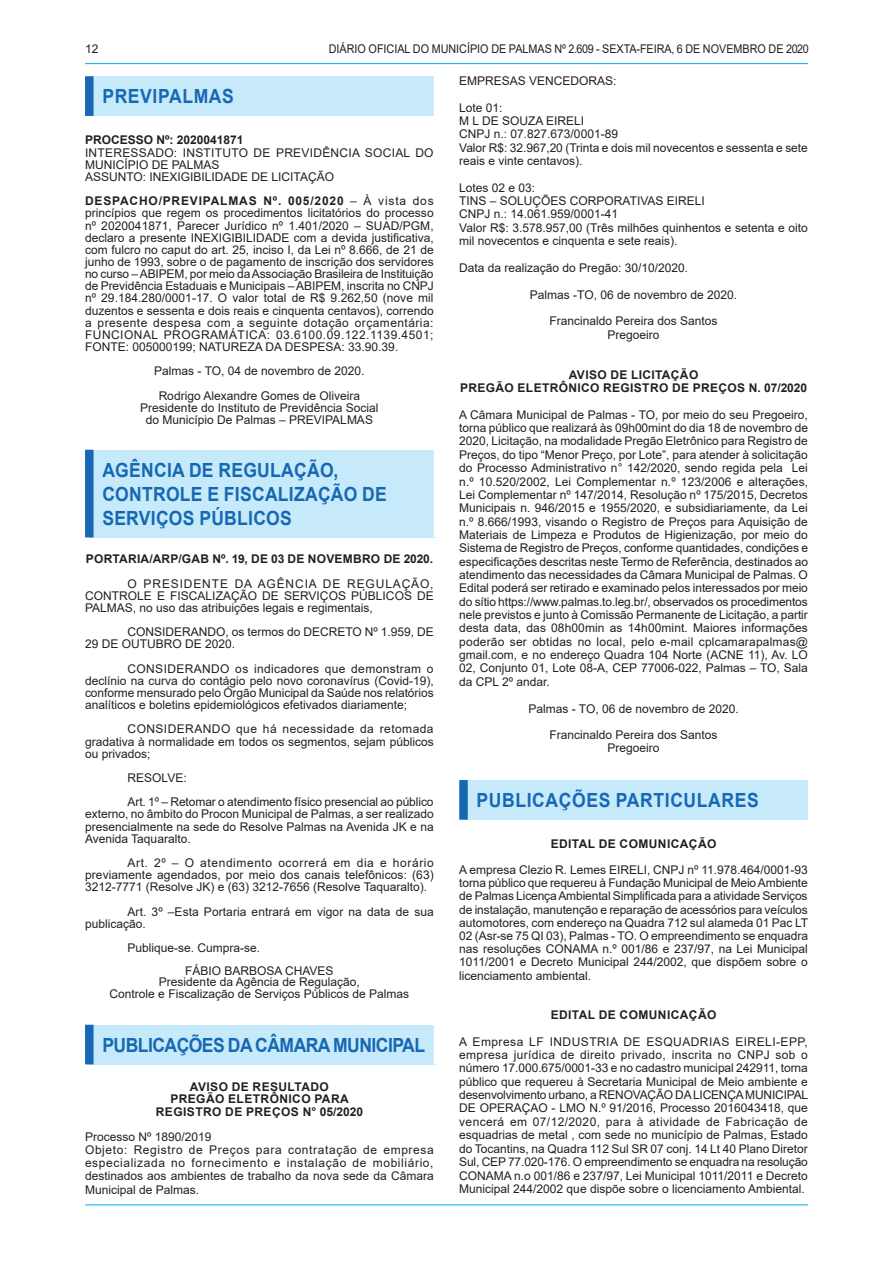
<style>
.page{position:relative;width:893px;height:1263px;background:#fff}
.page>*{position:absolute;margin:0;border:0;box-sizing:border-box;transform-origin:0 0}
.CHANCELA{font:700 19.5px/24px "Arial";letter-spacing:.015em;color:#1768b4;scale:.9 1}
.CHANCELA-2{font:700 19.5px "Arial";letter-spacing:.035em;color:#1768b4;scale:.9 1}
.CHANCELA-3{font:700 19.5px "Arial";letter-spacing:-.03em;color:#1768b4;scale:.9 1}
.SEM_PARAGRAFO{font:12px/13.4px "Arial";color:#231f20;text-align:justify}
.TEXTO{font:12px/12.1px "Arial";color:#231f20;text-align:justify}
.ASSINATURA{font:12px "Arial";color:#231f20}
.TITULO{font:700 12px "Arial";letter-spacing:.03em;color:#231f20}
.SEM_PARAGRAFO-2{font:12px "Arial";color:#231f20;scale:.9 1}
.SEM_PARAGRAFO-3{font:12px/12.1px "Arial";letter-spacing:.02em;color:#231f20}
.SEM_PARAGRAFO-4{font:700 12px "Arial";color:#231f20}
.s1{font-weight:700}
</style>
<div class="page">
<hr style="left:85px;top:63px;width:723px;height:1px;background:#00aeef">
<hr style="left:85px;top:1204px;width:723px;height:1px;background:#00aeef">
<div style="left:89px;top:76px;width:349px;height:40px;background:#c6eafa"></div>
<div style="left:85px;top:76px;width:9px;height:40px;background:#1768b4"></div>
<div style="left:434px;top:76px;width:8px;height:40px;background:#fff"></div>
<div style="left:89px;top:450px;width:349px;height:87px;background:#c6eafa"></div>
<div style="left:85px;top:450px;width:9px;height:87px;background:#1768b4"></div>
<div style="left:434px;top:450px;width:8px;height:87px;background:#fff"></div>
<div style="left:89px;top:1025px;width:349px;height:39px;background:#c6eafa"></div>
<div style="left:85px;top:1025px;width:9px;height:39px;background:#1768b4"></div>
<div style="left:434px;top:1025px;width:8px;height:39px;background:#fff"></div>
<div style="left:463px;top:780px;width:349px;height:40px;background:#c6eafa"></div>
<div style="left:459px;top:780px;width:9px;height:40px;background:#1768b4"></div>
<div style="left:808px;top:780px;width:8px;height:40px;background:#fff"></div>
<p class="SEM_PARAGRAFO" style="left:85px;top:42px;width:15px">12</p>
<p class="SEM_PARAGRAFO-2" style="left:329px;top:40px;width:535px">DIÁRIO OFICIAL DO MUNICÍPIO DE PALMAS Nº 2.609 - SEXTA-FEIRA, 6 DE NOVEMBRO DE 2020</p>
<p class="CHANCELA-2" style="left:102px;top:83px;width:148px">PREVIPALMAS</p>
<p class="SEM_PARAGRAFO-4" style="left:85px;top:132px;width:160px">PROCESSO Nº: 2020041871</p>
<p class="SEM_PARAGRAFO-3" style="left:85px;top:146px;width:350px">INTERESSADO: INSTITUTO DE PREVIDÊNCIA SOCIAL DO<br>MUNICÍPIO DE PALMAS</p>
<p class="SEM_PARAGRAFO" style="left:85px;top:170px;width:250px">ASSUNTO: INEXIGIBILIDADE DE LICITAÇÃO</p>
<p class="SEM_PARAGRAFO" style="left:85px;top:195px;width:350px;line-height:12.1px"><span class="s1">DESPACHO/PREVIPALMAS Nº. 005/2020</span> – À vista dos princípios que regem os procedimentos licitatórios do processo nº 2020041871, Parecer Jurídico nº 1.401/2020 – SUAD/PGM, declaro a presente INEXIGIBILIDADE com a devida justificativa, com fulcro no caput do art. 25, inciso I, da Lei nº 8.666, de 21 de junho de 1993, sobre o de pagamento de inscrição dos servidores no curso – ABIPEM, por meio da Associação Brasileira de Instituição de Previdência Estaduais e Municipais – ABIPEM, inscrita no CNPJ nº 29.184.280/0001-17. O valor total de R$ 9.262,50 (nove mil duzentos e sessenta e dois reais e cinquenta centavos), correndo a presente despesa com a seguinte dotação orçamentária:<br>FUNCIONAL PROGRAMÁTICA: 03.6100.09.122.1139.4501; FONTE: 005000199; NATUREZA DA DESPESA: 33.90.39.</p>
<p class="ASSINATURA" style="left:154px;top:363px;width:212px">Palmas - TO, 04 de novembro de 2020.</p>
<p class="ASSINATURA" style="left:159px;top:387px;width:203px">Rodrigo Alexandre Gomes de Oliveira</p>
<p class="ASSINATURA" style="left:140px;top:399px;width:240px">Presidente do Instituto de Previdência Social</p>
<p class="ASSINATURA" style="left:146px;top:411px;width:229px">do Município De Palmas – PREVIPALMAS</p>
<p class="CHANCELA" style="left:102px;top:458px;width:318px">AGÊNCIA DE REGULAÇÃO,<br>CONTROLE E FISCALIZAÇÃO DE<br>SERVIÇOS PÚBLICOS</p>
<p class="TITULO" style="left:86px;top:551px;width:349px">PORTARIA/ARP/GAB Nº. 19, DE 03 DE NOVEMBRO DE 2020.</p>
<p class="TEXTO" style="left:85px;top:577px;width:350px;text-indent:43px">O PRESIDENTE DA AGÊNCIA DE REGULAÇÃO, CONTROLE E FISCALIZAÇÃO DE SERVIÇOS PÚBLICOS DE PALMAS, no uso das atribuições legais e regimentais,</p>
<p class="TEXTO" style="left:85px;top:626px;width:350px;text-indent:43px">CONSIDERANDO, os termos do DECRETO Nº 1.959, DE<br>29 DE OUTUBRO DE 2020.</p>
<p class="TEXTO" style="left:85px;top:662px;width:350px;text-indent:43px">CONSIDERANDO os indicadores que demonstram o declínio na curva do contágio pelo novo coronavírus (Covid-19), conforme mensurado pelo Órgão Municipal da Saúde nos relatórios analíticos e boletins epidemiológicos efetivados diariamente;</p>
<p class="TEXTO" style="left:85px;top:723px;width:350px;text-indent:43px">CONSIDERANDO que há necessidade da retomada gradativa à normalidade em todos os segmentos, sejam públicos ou privados;</p>
<p class="TEXTO" style="left:128px;top:772px;width:61px">RESOLVE:</p>
<p class="TEXTO" style="left:85px;top:796px;width:350px;text-indent:43px">Art. 1º – Retomar o atendimento físico presencial ao público externo, no âmbito do Procon Municipal de Palmas, a ser realizado presencialmente na sede do Resolve Palmas na Avenida JK e na Avenida Taquaralto.</p>
<p class="TEXTO" style="left:85px;top:857px;width:350px;text-indent:43px">Art. 2º – O atendimento ocorrerá em dia e horário previamente agendados, por meio dos canais telefônicos: (63)<br>3212-7771 (Resolve JK) e (63) 3212-7656 (Resolve Taquaralto).</p>
<p class="TEXTO" style="left:85px;top:905px;width:350px;text-indent:43px">Art. 3º –Esta Portaria entrará em vigor na data de sua publicação.</p>
<p class="TEXTO" style="left:128px;top:941px;width:134px">Publique-se. Cumpra-se.</p>
<p class="ASSINATURA" style="left:185px;top:962px;width:150px">FÁBIO BARBOSA CHAVES</p>
<p class="ASSINATURA" style="left:159px;top:973px;width:202px">Presidente da Agência de Regulação,</p>
<p class="ASSINATURA" style="left:110px;top:986px;width:301px">Controle e Fiscalização de Serviços Públicos de Palmas</p>
<p class="CHANCELA-3" style="left:102px;top:1031px;width:360px">PUBLICAÇÕES DA CÂMARA MUNICIPAL</p>
<p class="TITULO" style="left:190px;top:1078px;width:140px">AVISO DE RESULTADO</p>
<p class="TITULO" style="left:170px;top:1090px;width:180px">PREGÃO ELETRÔNICO PARA</p>
<p class="TITULO" style="left:156px;top:1103px;width:209px">REGISTRO DE PREÇOS N° 05/2020</p>
<p class="SEM_PARAGRAFO" style="left:85px;top:1130px;width:128px">Processo Nº 1890/2019</p>
<p class="SEM_PARAGRAFO" style="left:85px;top:1143px;width:350px">Objeto: Registro de Preços para contratação de empresa especializada no fornecimento e instalação de mobiliário, destinados aos ambientes de trabalho da nova sede da Câmara Municipal de Palmas.</p>
<p class="SEM_PARAGRAFO" style="left:459px;top:74px;width:159px">EMPRESAS VENCEDORAS:</p>
<p class="SEM_PARAGRAFO" style="left:459px;top:101px;width:45px">Lote 01:</p>
<p class="SEM_PARAGRAFO" style="left:459px;top:114px;width:126px">M L DE SOUZA EIRELI</p>
<p class="SEM_PARAGRAFO" style="left:459px;top:127px;width:160px">CNPJ n.: 07.827.673/0001-89</p>
<p class="SEM_PARAGRAFO" style="left:459px;top:141px;width:350px">Valor R$: 32.967,20 (Trinta e dois mil novecentos e sessenta e sete reais e vinte centavos).</p>
<p class="SEM_PARAGRAFO" style="left:459px;top:181px;width:78px">Lotes 02 e 03:</p>
<p class="SEM_PARAGRAFO" style="left:459px;top:194px;width:247px">TINS – SOLUÇÕES CORPORATIVAS EIRELI</p>
<p class="SEM_PARAGRAFO" style="left:459px;top:208px;width:160px">CNPJ n.: 14.061.959/0001-41</p>
<p class="SEM_PARAGRAFO" style="left:459px;top:221px;width:350px">Valor R$: 3.578.957,00 (Três milhões quinhentos e setenta e oito mil novecentos e cinquenta e sete reais).</p>
<p class="SEM_PARAGRAFO" style="left:459px;top:261px;width:230px">Data da realização do Pregão: 30/10/2020.</p>
<p class="ASSINATURA" style="left:530px;top:286px;width:209px">Palmas -TO, 06 de novembro de 2020.</p>
<p class="ASSINATURA" style="left:549px;top:313px;width:170px">Francinaldo Pereira dos Santos</p>
<p class="ASSINATURA" style="left:608px;top:326px;width:54px">Pregoeiro</p>
<p class="TITULO" style="left:569px;top:366px;width:131px">AVISO DE LICITAÇÃO</p>
<p class="TITULO" style="left:460px;top:379px;width:348px">PREGÃO ELETRÔNICO REGISTRO DE PREÇOS N. 07/2020</p>
<p class="SEM_PARAGRAFO" style="left:459px;top:408px;width:350px">A Câmara Municipal de Palmas - TO, por meio do seu Pregoeiro, torna público que realizará às 09h00mint do dia 18 de novembro de 2020, Licitação, na modalidade Pregão Eletrônico para Registro de Preços, do tipo “Menor Preço, por Lote”, para atender à solicitação do Processo Administrativo n° 142/2020, sendo regida pela Lei n.º 10.520/2002, Lei Complementar n.º 123/2006 e alterações, Lei Complementar nº 147/2014, Resolução nº 175/2015, Decretos Municipais n. 946/2015 e 1955/2020, e subsidiariamente, da Lei n.º 8.666/1993, visando o Registro de Preços para Aquisição de Materiais de Limpeza e Produtos de Higienização, por meio do Sistema de Registro de Preços, conforme quantidades, condições e especificações descritas neste Termo de Referência, destinados ao atendimento das necessidades da Câmara Municipal de Palmas. O Edital poderá ser retirado e examinado pelos interessados por meio do sítio https://www.palmas.to.leg.br/, observados os procedimentos nele previstos e junto à Comissão Permanente de Licitação, a partir desta data, das 08h00min as 14h00mint. Maiores informações poderão ser obtidas no local, pelo e-mail cplcamarapalmas@ gmail.com, e no endereço Quadra 104 Norte (ACNE 11), Av. LO 02, Conjunto 01, Lote 08-A, CEP 77006-022, Palmas – TO, Sala da CPL 2º andar.</p>
<p class="ASSINATURA" style="left:528px;top:700px;width:212px">Palmas - TO, 06 de novembro de 2020.</p>
<p class="ASSINATURA" style="left:549px;top:726px;width:170px">Francinaldo Pereira dos Santos</p>
<p class="ASSINATURA" style="left:608px;top:740px;width:54px">Pregoeiro</p>
<p class="CHANCELA-2" style="left:477px;top:786px;width:315px">PUBLICAÇÕES PARTICULARES</p>
<p class="TITULO" style="left:551px;top:835px;width:167px">EDITAL DE COMUNICAÇÃO</p>
<p class="SEM_PARAGRAFO" style="left:459px;top:863px;width:350px">A empresa Clezio R. Lemes EIRELI, CNPJ nº 11.978.464/0001-93 torna público que requereu à Fundação Municipal de Meio Ambiente de Palmas Licença Ambiental Simplificada para a atividade Serviços de instalação, manutenção e reparação de acessórios para veículos automotores, com endereço na Quadra 712 sul alameda 01 Pac LT 02 (Asr-se 75 QI 03), Palmas - TO. O empreendimento se enquadra nas resoluções CONAMA n.º 001/86 e 237/97, na Lei Municipal 1011/2001 e Decreto Municipal 244/2002, que dispõem sobre o licenciamento ambiental.</p>
<p class="TITULO" style="left:551px;top:1006px;width:167px">EDITAL DE COMUNICAÇÃO</p>
<p class="SEM_PARAGRAFO" style="left:459px;top:1035px;width:350px">A Empresa LF INDUSTRIA DE ESQUADRIAS EIRELI-EPP, empresa jurídica de direito privado, inscrita no CNPJ sob o número 17.000.675/0001-33 e no cadastro municipal 242911, torna público que requereu à Secretaria Municipal de Meio ambiente e desenvolvimento urbano, a RENOVAÇÃO DA LICENÇA MUNICIPAL DE OPERAÇAO - LMO N.º 91/2016, Processo 2016043418, que vencerá em 07/12/2020, para à atividade de Fabricação de esquadrias de metal , com sede no município de Palmas, Estado do Tocantins, na Quadra 112 Sul SR 07 conj. 14 Lt 40 Plano Diretor Sul, CEP 77.020-176. O empreendimento se enquadra na resolução CONAMA n.o 001/86 e 237/97, Lei Municipal 1011/2011 e Decreto Municipal 244/2002 que dispõe sobre o licenciamento Ambiental.</p>
</div>
